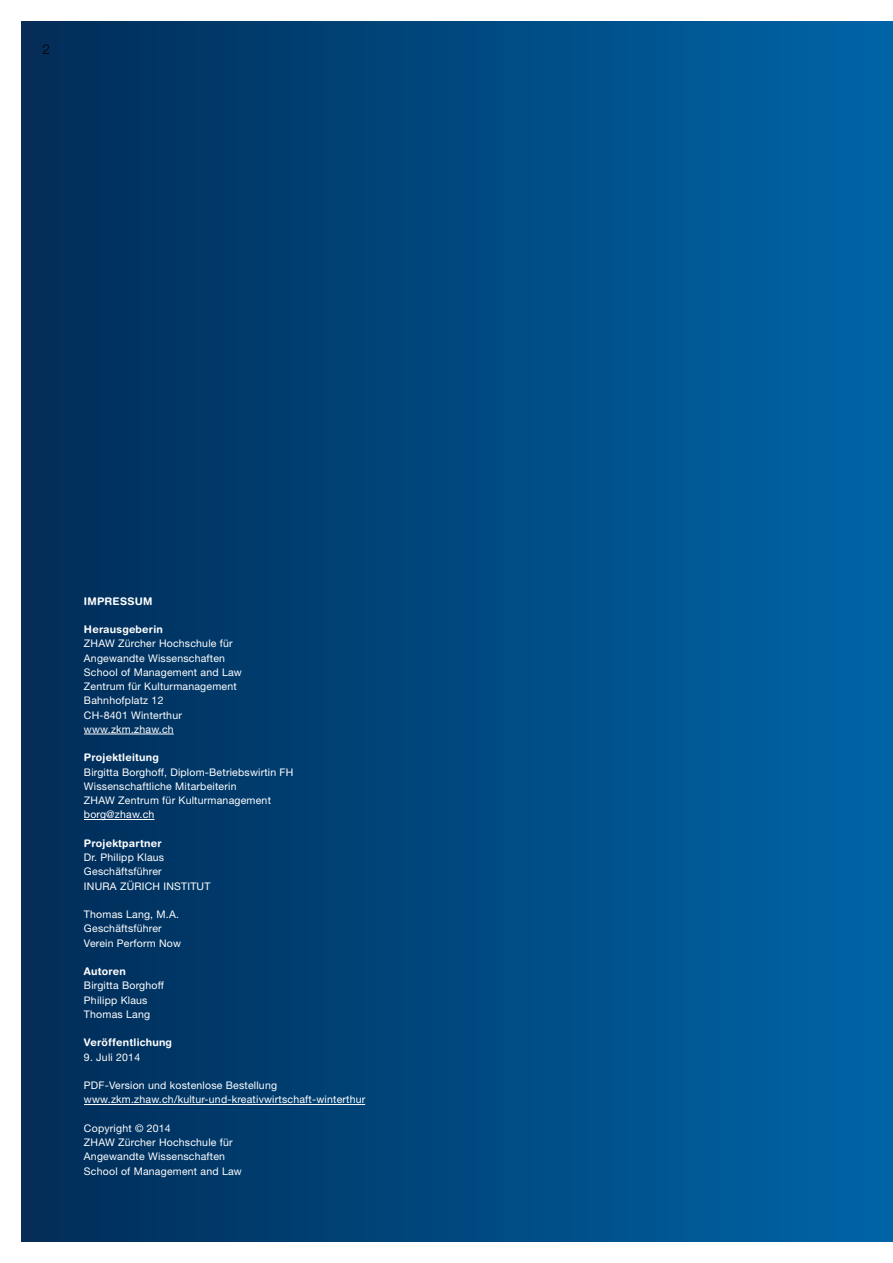
<style>
.page{position:relative;width:893px;height:1263px;background:#fff}
.page>*{position:absolute;margin:0;border:0;box-sizing:border-box;transform-origin:0 0}
.t1{font:300 13.5px "Helvetica Neue LT Pro";color:#000}
.t2{font:10.5px/14.2px "Helvetica Neue LT Pro";letter-spacing:.02em;color:#fff}
.t3{font:700 10.5px "Helvetica Rounded LT Std";letter-spacing:.02em;color:#fff}
</style>
<div class="page">
<div style="left:21px;top:21px;width:872px;height:1221px;background:linear-gradient(to right,#012c57,#0065a7)"></div>
<hr style="left:84px;top:734px;width:90px;height:1px;background:#fff">
<hr style="left:84px;top:819px;width:70px;height:1px;background:#fff">
<hr style="left:84px;top:1104px;width:281px;height:1px;background:#fff">
<p class="t1" style="left:43px;top:41px;width:9px">2</p>
<p class="t3" style="left:84px;top:594px;width:70px">IMPRESSUM</p>
<p class="t3" style="left:84px;top:623px;width:80px">Herausgeberin</p>
<p class="t2" style="left:84px;top:636px;width:159px">ZHAW Zürcher Hochschule für<br>Angewandte Wissenschaften<br>School of Management and Law<br>Zentrum für Kulturmanagement<br>Bahnhofplatz 12<br>CH-8401 Winterthur www.zkm.zhaw.ch</p>
<p class="t3" style="left:84px;top:751px;width:76px">Projektleitung</p>
<p class="t2" style="left:84px;top:764px;width:211px">Birgitta Borghoff, Diplom-Betriebswirtin FH Wissenschaftliche Mitarbeiterin<br>ZHAW Zentrum fü r Kulturmanagement borg@zhaw.ch</p>
<p class="t3" style="left:84px;top:837px;width:79px">Projektpartner</p>
<p class="t2" style="left:84px;top:850px;width:128px">Dr. Philipp Klaus<br>Geschäftsführer<br>INURA ZÜRICH INSTITUT</p>
<p class="t2" style="left:84px;top:907px;width:99px">Thomas Lang, M.A.<br>Geschäftsführer<br>Verein Perform Now</p>
<p class="t3" style="left:84px;top:965px;width:43px">Autoren</p>
<p class="t2" style="left:84px;top:978px;width:81px">Birgitta Borghoff<br>Philipp Klaus<br>Thomas Lang</p>
<p class="t3" style="left:84px;top:1036px;width:90px">Veröffentlichung</p>
<p class="t2" style="left:84px;top:1049px;width:58px">9. Juli 2014</p>
<p class="t2" style="left:84px;top:1078px;width:283px">PDF-Version und kostenlose Bestellung www.zkm.zhaw.ch/kultur-und-kreativwirtschaft-winterthur</p>
<p class="t2" style="left:84px;top:1121px;width:159px">Copyright © 2014<br>ZHAW Zürcher Hochschule fü r<br>Angewandte Wissenschaften<br>School of Management and Law</p>
</div>
